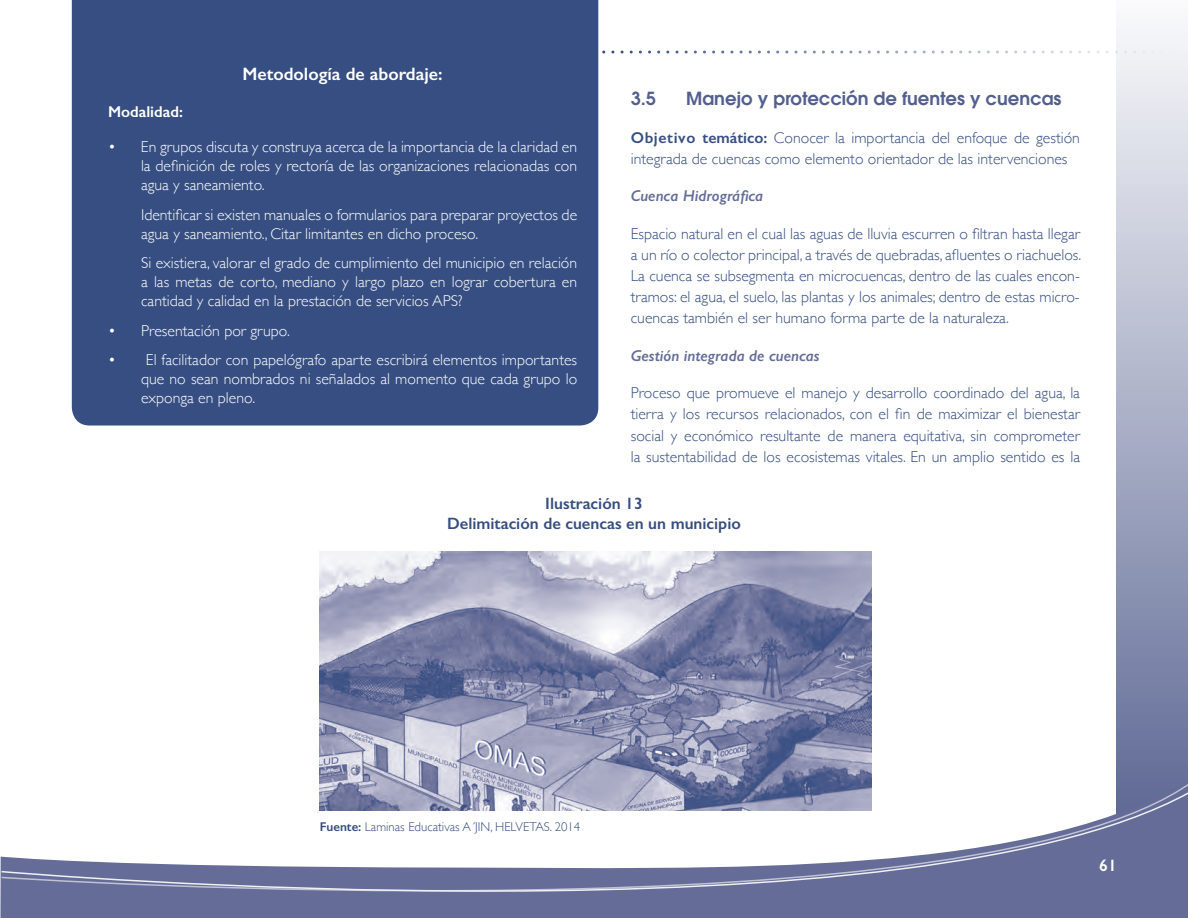
<style>
.page{position:relative;width:1188px;height:918px;background:#fff}
.page>*{position:absolute;margin:0;border:0;box-sizing:border-box;transform-origin:0 0}
.t1{font:600 18px "ITC Avant Garde Std";color:#535f8e}
.t2{font:600 18px "Gill Sans";color:#fff}
.t3{font:600 16.5px/19.8px "Gill Sans";color:#364e81;text-align:center}
.t4{font:600 16.5px "Gill Sans";color:#fff}
.t5{font:300 15.75px/21.1px "Gill Sans";color:#364e81;text-align:justify}
.t6{font:300 15.75px/18.9px "Gill Sans";color:#fff;text-align:justify}
.t7{font:italic 600 15.75px "Gill Sans";color:#646c97}
.t8{font:600 15.75px "Gill Sans";color:#fff}
.t9{font:300 12.75px "Gill Sans";color:#364e81}
.s1{font-weight:600}
</style>
<div class="page">
<div style="left:72px;top:0;width:526px;height:426px;background:#364e81"></div>
<img style="left:319px;top:552px;width:552px;height:220px">
<div style="left:1116px;top:0;width:72px;height:841px;background:linear-gradient(to bottom,#fafbfc,#5a6592)"></div>
<svg style="left:319px;top:772px;width:869px;height:11px"></svg>
<svg style="left:0;top:783px;width:1188px;height:135px"></svg>
<svg style="left:119px;top:51px;width:1054px;height:3px"></svg>
<p class="t2" style="left:242px;top:63px;width:202px">Metodología de abordaje:</p>
<p class="t8" style="left:108px;top:102px;width:76px">Modalidad:</p>
<p class="t6" style="left:141px;top:137px;width:438px;text-indent:-33px">• En grupos discuta y construya acerca de la importancia de la claridad en la definición de roles y rectoría de las organizaciones relacionadas con agua y saneamiento.</p>
<p class="t6" style="left:141px;top:204px;width:438px">Identificar si existen manuales o formularios para preparar proyectos de agua y saneamiento., Citar limitantes en dicho proceso.</p>
<p class="t6" style="left:141px;top:253px;width:438px">Si existiera, valorar el grado de cumplimiento del municipio en relación a las metas de corto, mediano y largo plazo en lograr cobertura en cantidad y calidad en la prestación de servicios APS?</p>
<p class="t6" style="left:108px;top:320px;width:183px">• Presentación por grupo.</p>
<p class="t6" style="left:141px;top:350px;width:438px;text-indent:-33px">• El facilitador con papelógrafo aparte escribirá elementos importantes que no sean nombrados ni señalados al momento que cada grupo lo exponga en pleno.</p>
<p class="t1" style="left:631px;top:87px;width:27px">3.5</p>
<p class="t1" style="left:686px;top:87px;width:377px">Manejo y protección de fuentes y cuencas</p>
<p class="t5" style="left:631px;top:126px;width:451px"><span class="s1">Objetivo temático:</span> Conocer la importancia del enfoque de gestión integrada de cuencas como elemento orientador de las intervenciones</p>
<p class="t7" style="left:631px;top:186px;width:134px">Cuenca Hidrográfica</p>
<p class="t5" style="left:631px;top:222px;width:452px">Espacio natural en el cual las aguas de lluvia escurren o filtran hasta llegar a un río o colector principal, a través de quebradas, afluentes o riachuelos.<br>La cuenca se subsegmenta en microcuencas, dentro de las cuales encon&shy;tramos: el agua, el suelo, las plantas y los animales; dentro de estas micro&shy;cuencas también el ser humano forma parte de la naturaleza.</p>
<p class="t7" style="left:631px;top:346px;width:191px">Gestión integrada de cuencas</p>
<p class="t5" style="left:631px;top:382px;width:451px">Proceso que promueve el manejo y desarrollo coordinado del agua, la tierra y los recursos relacionados, con el fin de maximizar el bienestar social y económico resultante de manera equitativa, sin comprometer la sustentabilidad de los ecosistemas vitales. En un amplio sentido es la</p>
<p class="t3" style="left:447px;top:493px;width:295px">Ilustración 13<br>Delimitación de cuencas en un municipio</p>
<p class="t9" style="left:320px;top:817px;width:262px"><span class="s1">Fuente:</span> Laminas Educativas A´JIN, HELVETAS. 2014</p>
<p class="t4" style="left:1099px;top:855px;width:19px">61</p>
</div>
